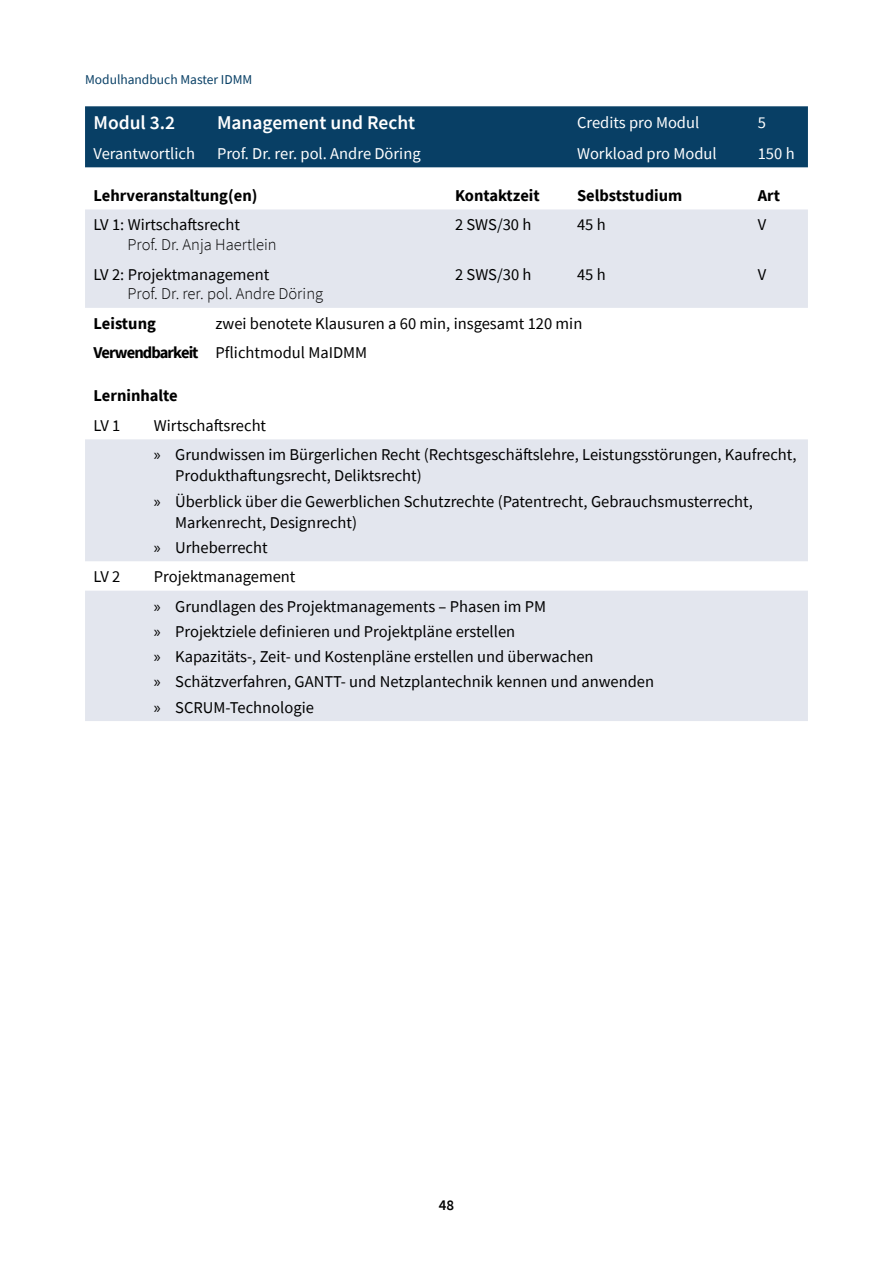
<style>
.page{position:relative;width:893px;height:1263px;background:#fff}
.page>*{position:absolute;margin:0;border:0;box-sizing:border-box;transform-origin:0 0}
.t1{font:600 19.5px "Source Sans Pro";color:#fff}
.t2{font:16.5px/25.2px "Source Sans Pro";color:#000}
.t3{font:16.5px "Source Sans Pro";color:#fff}
.t4{font:700 16.5px "Source Sans Pro";color:#000}
.t5{font:300 16.5px "Source Sans Pro";color:#000}
.t6{font:600 15px "Source Sans Pro";color:#000}
.t7{font:13.5px "Source Sans Pro";color:#083f65}
.s1{font-weight:700}
.s2{font-family:"Myriad Pro"}
</style>
<div class="page">
<div style="left:85px;top:106px;width:723px;height:61px;background:#083f65"></div>
<svg style="left:85px;top:209px;width:723px;height:512px;fill:#e3e6ee"></svg>
<p class="t7" style="left:85px;top:71px;width:169px">Modulhandbuch Master IDMM</p>
<p class="t1" style="left:94px;top:110px;width:83px">Modul 3.2</p>
<p class="t1" style="left:217px;top:110px;width:200px">Management und Recht</p>
<p class="t3" style="left:577px;top:112px;width:124px">Credits pro Modul</p>
<p class="t3" style="left:758px;top:112px;width:10px">5</p>
<p class="t3" style="left:94px;top:143px;width:103px">Verantwortlich</p>
<p class="t3" style="left:217px;top:143px;width:205px">Prof. Dr. rer. pol. Andre Döring</p>
<p class="t3" style="left:577px;top:143px;width:141px">Workload pro Modul</p>
<p class="t3" style="left:758px;top:143px;width:38px">150 h</p>
<p class="t4" style="left:94px;top:184px;width:165px">Lehrveranstaltung(en)</p>
<p class="t4" style="left:455px;top:184px;width:86px">Kontaktzeit</p>
<p class="t4" style="left:577px;top:184px;width:107px">Selbststudium</p>
<p class="t4" style="left:758px;top:184px;width:24px">Art</p>
<p class="t2" style="left:94px;top:212px;width:148px">LV 1: Wirtschaftsrecht</p>
<p class="t5" style="left:128px;top:235px;width:151px">Prof. Dr. Anja Haertlein</p>
<p class="t2" style="left:455px;top:212px;width:78px">2 SWS/30 h</p>
<p class="t2" style="left:577px;top:212px;width:30px">45 h</p>
<p class="t2" style="left:758px;top:212px;width:10px">V</p>
<p class="t2" style="left:94px;top:261px;width:177px">LV 2: Projektmanagement</p>
<p class="t5" style="left:128px;top:284px;width:197px">Prof. Dr. rer. pol. Andre Döring</p>
<p class="t2" style="left:455px;top:261px;width:78px">2 SWS/30 h</p>
<p class="t2" style="left:577px;top:261px;width:30px">45 h</p>
<p class="t2" style="left:758px;top:261px;width:10px">V</p>
<p class="t2" style="left:94px;top:308px;width:490px;line-height:29.4px;text-indent:122px">zwei benotete Klausuren a 60 min, insgesamt 120 min<br><span class="s1">Verwendbarkeit</span> Pflichtmodul MaIDMM</p>
<p class="t4" style="left:94px;top:385px;width:86px">Lerninhalte</p>
<p class="t2" style="left:94px;top:413px;width:28px">LV 1</p>
<p class="t2" style="left:154px;top:411px;width:644px;line-height:29.4px">Wirtschaftsrecht<br><span class="s2">»</span> Grundwissen im Bürgerlichen Recht (Rechtsgeschäftslehre, Leistungsstörungen, Kaufrecht,</p>
<p class="t2" style="left:154px;top:463px;width:601px;text-indent:21px">Produkthaftungsrecht, Deliktsrecht)<br><span class="s2">»</span> Überblick über die Gewerblichen Schutzrechte (Patentrecht, Gebrauchsmusterrecht,</p>
<p class="t2" style="left:154px;top:509px;width:205px;text-indent:21px">Markenrecht, Designrecht) <span class="s2">»</span> Urheberrecht</p>
<p class="t2" style="left:94px;top:564px;width:28px">LV 2</p>
<p class="t2" style="left:154px;top:562px;width:394px;line-height:29.4px">Projektmanagement<br><span class="s2">»</span> Grundlagen des Projektmanagements – Phasen im PM</p>
<p class="t2" style="left:154px;top:619px;width:502px"><span class="s2">»</span> Projektziele definieren und Projektpläne erstellen<br><span class="s2">»</span> Kapazitäts-, Zeit- und Kostenpläne erstellen und überwachen<br><span class="s2">»</span> Schätzverfahren, GANTT- und Netzplantechnik kennen und anwenden <span class="s2">»</span> SCRUM-Technologie</p>
<p class="t4" style="left:94px;top:312px;width:64px">Leistung</p>
<p class="t6" style="left:439px;top:1195px;width:17px">48</p>
</div>
